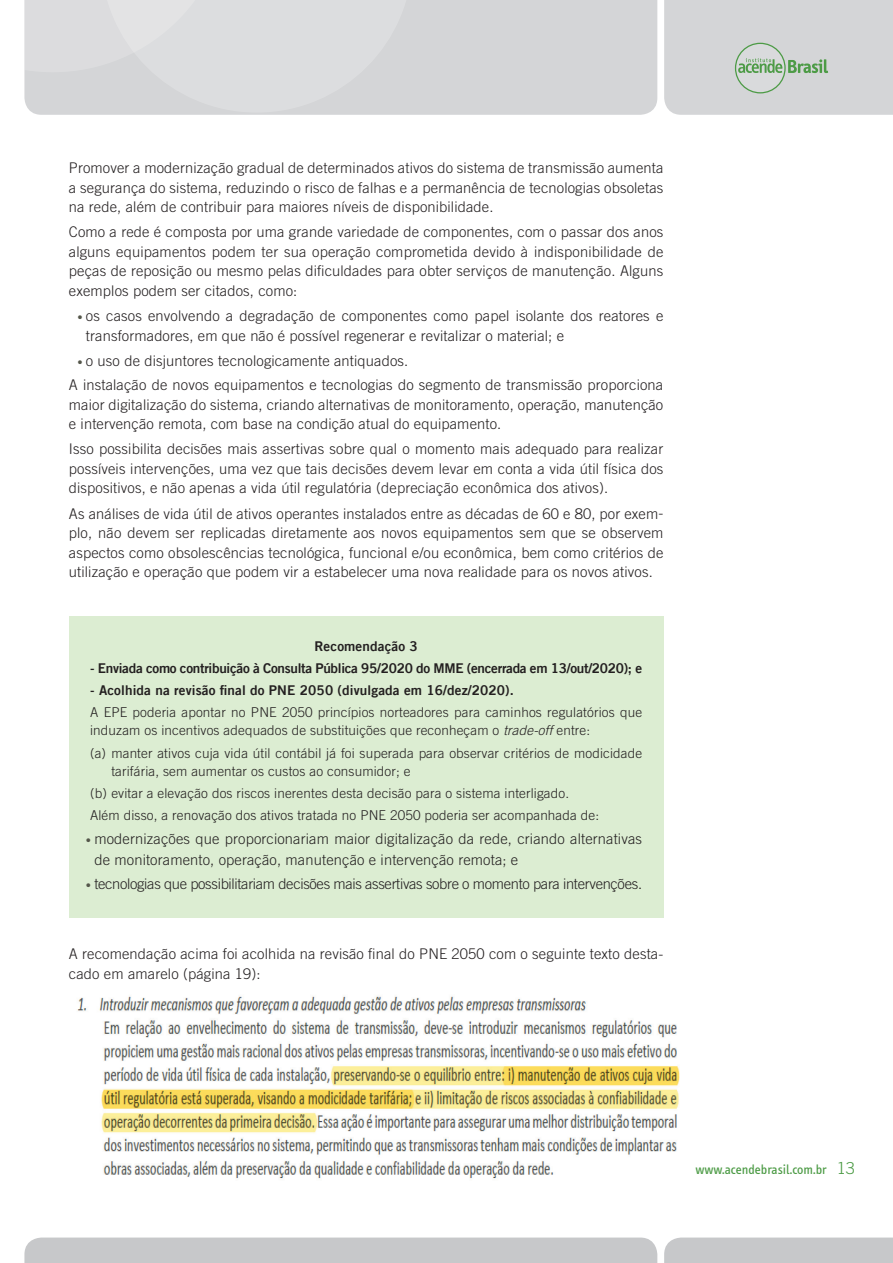
<style>
.page{position:relative;width:893px;height:1263px;background:#fff}
.page>*{position:absolute;margin:0;border:0;box-sizing:border-box;transform-origin:0 0}
.t1{font:300 14.7px/19.5px "Trade Gothic";letter-spacing:.01em;color:#231f20}
.t2{font:300 14.7px "Trade Gothic";letter-spacing:-.02em;color:#231f20}
.t3{font:300 13.5px/18px "Trade Gothic";letter-spacing:.01em;color:#231f20}
.t4{font:13.5px "Trade Gothic LT Bold Two";letter-spacing:-.02em;color:#231f20}
.t5{font:13.5px "Trade Gothic LT Bold Two";letter-spacing:.01em;color:#231f20}
.t6{font:13.5px "Info Text";color:#4d9b46}
.s1{font-size:10.5px;color:#54564a}
.s2{font-style:italic}
.s3{font-family:"Trade Gothic";font-weight:300;font-size:16.5px}
</style>
<div class="page">
<div style="left:34px;top:0;width:623px;height:115px;background:#d4d5d7"></div>
<div style="left:24px;top:0;width:388px;height:113px;background:#dcdddf"></div>
<div style="left:24px;top:1237px;width:633px;height:26px;background:#c7c8ca"></div>
<div style="left:664px;top:1237px;width:229px;height:26px;background:#c7c8ca"></div>
<div style="left:664px;top:0;width:229px;height:115px;background:#d4d5d7"></div>
<div style="left:69px;top:616px;width:594px;height:301px;background:#dcedd2"></div>
<img style="left:77px;top:996px;width:603px;height:183px">
<p class="t1" style="left:69px;top:158px;width:596px;text-align:justify">Promover a modernização gradual de determinados ativos do sistema de transmissão aumenta a segurança do sistema, reduzindo o risco de falhas e a permanência de tecnologias obsoletas na rede, além de contribuir para maiores níveis de disponibilidade.</p>
<p class="t1" style="left:69px;top:222px;width:596px;text-align:justify">Como a rede é composta por uma grande variedade de componentes, com o passar dos anos alguns equipamentos podem ter sua operação comprometida devido à indisponibilidade de peças de reposição ou mesmo pelas dificuldades para obter serviços de manutenção. Alguns exemplos podem ser citados, como:</p>
<p class="t1" style="left:86px;top:306px;width:579px;line-height:20.1px;text-indent:-9px"><span class="s1">•</span> os casos envolvendo a degradação de componentes como papel isolante dos reatores e transformadores, em que não é possível regenerar e revitalizar o material; e</p>
<p class="t1" style="left:69px;top:349px;width:596px;line-height:24.2px;text-indent:8px"><span class="s1">•</span> o uso de disjuntores tecnologicamente antiquados.<br>A instalação de novos equipamentos e tecnologias do segmento de transmissão proporciona</p>
<p class="t1" style="left:69px;top:395px;width:596px">maior digitalização do sistema, criando alternativas de monitoramento, operação, manutenção e intervenção remota, com base na condição atual do equipamento.</p>
<p class="t1" style="left:69px;top:439px;width:596px;text-align:justify">Isso possibilita decisões mais assertivas sobre qual o momento mais adequado para realizar possíveis intervenções, uma vez que tais decisões devem levar em conta a vida útil física dos dispositivos, e não apenas a vida útil regulatória (depreciação econômica dos ativos).</p>
<p class="t1" style="left:69px;top:503px;width:596px;text-align:justify">As análises de vida útil de ativos operantes instalados entre as décadas de 60 e 80, por exem&shy;plo, não devem ser replicadas diretamente aos novos equipamentos sem que se observem aspectos como obsolescências tecnológica, funcional e/ou econômica, bem como critérios de utilização e operação que podem vir a estabelecer uma nova realidade para os novos ativos.</p>
<p class="t5" style="left:314px;top:637px;width:105px">Recomendação 3</p>
<p class="t4" style="left:90px;top:660px;width:553px">- Enviada como contribuição à Consulta Pública 95/2020 do MME (encerrada em 13/out/2020); e</p>
<p class="t5" style="left:90px;top:682px;width:425px">- Acolhida na revisão final do PNE 2050 (divulgada em 16/dez/2020).</p>
<p class="t3" style="left:90px;top:703px;width:553px">A EPE poderia apontar no PN E 2050 princípios norteadores para caminhos regulatórios que induzam os incentivos adequados de substituições que reconheçam o <span class="s2">trade-off</span> entre:</p>
<p class="t3" style="left:111px;top:744px;width:532px;text-indent:-21px">(a) manter ativos cuja vida útil contábil já foi superada para observar critérios de modicidade tarifária, sem aumentar os custos ao consumidor; e</p>
<p class="t3" style="left:90px;top:782px;width:511px;line-height:22.2px">(b) evitar a elevação dos riscos inerentes desta decisão para o sistema interligado.<br>Além disso, a renovação dos ativos tratada no PN E 2050 poderia ser acompanhada de:</p>
<p class="t1" style="left:94px;top:829px;width:549px;line-height:20.1px;text-indent:-9px"><span class="s1">•</span> modernizações que proporcionariam maior digitalização da rede, criando alternativas de monitoramento, operação, manutenção e intervenção remota; e</p>
<p class="t2" style="left:86px;top:875px;width:558px"><span class="s1">•</span> tecnologias que possibilitariam decisões mais assertivas sobre o momento para intervenções.</p>
<p class="t1" style="left:69px;top:944px;width:596px">A recomendação acima foi acolhida na revisão final do PN E 2050 com o seguinte texto desta&shy;cado em amarelo (página 19):</p>
<p class="t6" style="left:695px;top:1161px;width:161px">www.acendebrasil.com.br <span class="s3">13</span></p>
</div>
